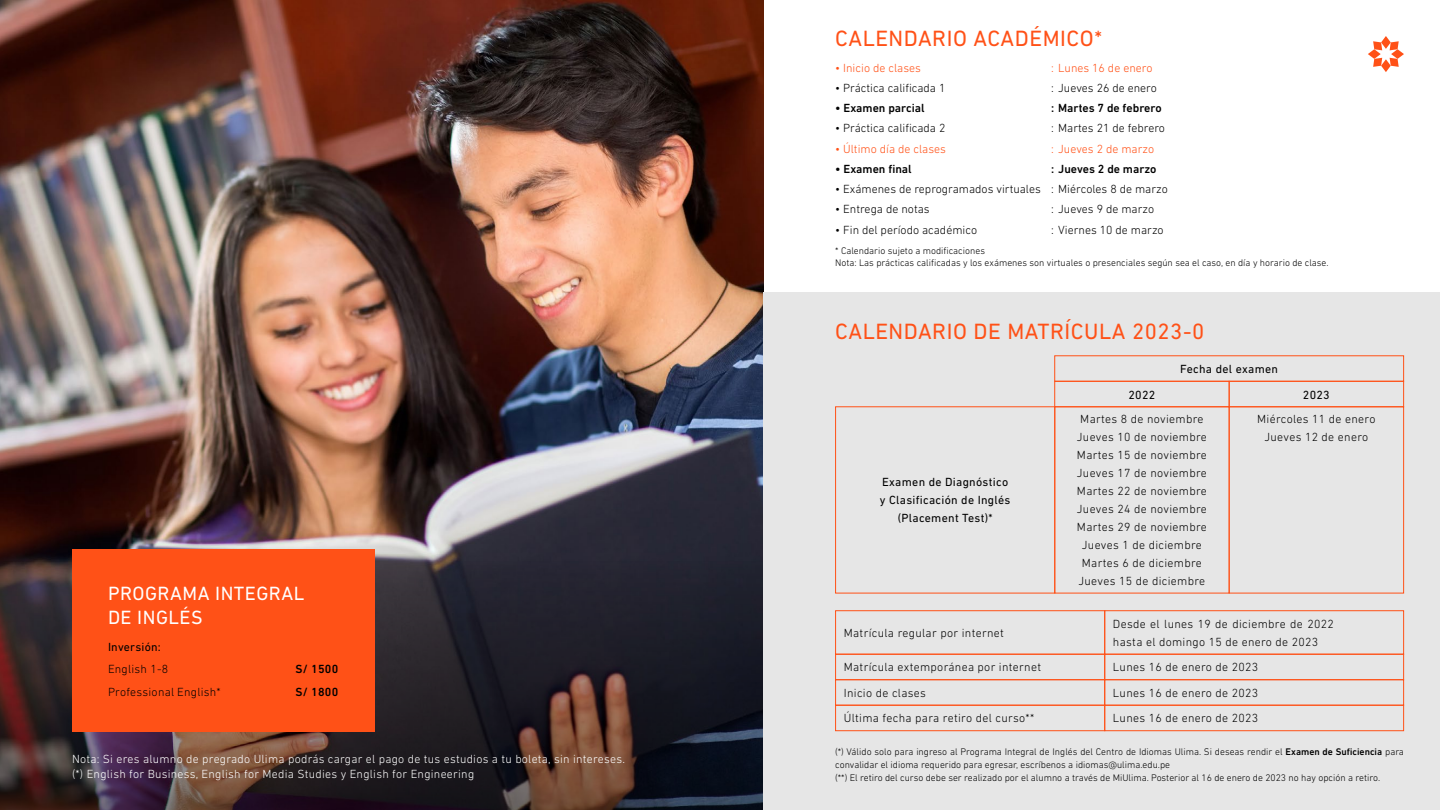
<style>
.page{position:relative;width:1440px;height:810px;background:#fff}
.page>*{position:absolute;margin:0;border:0;box-sizing:border-box;transform-origin:0 0}
.t1{font:22.5px "DIN Next LT Pro";letter-spacing:.025em;color:#ff5117}
.t2{font:19.5px/23.4px "DIN Next LT Pro";letter-spacing:.025em;color:#fff}
.t3{font:300 12px/18px "DIN Next LT Pro";letter-spacing:.025em;color:#000;text-align:center}
.t4{font:300 12px "DIN Next LT Pro";color:#000}
.t5{font:300 12px/15px "DIN Next LT Pro";letter-spacing:.02em;color:#fff}
.t6{font:12px/18px "DIN Next LT Pro";letter-spacing:.025em;color:#000;text-align:center}
.t7{font:300 12px "DIN Next LT Pro";color:#ff5117}
.t8{font:500 12px "DIN Next LT Pro";color:#000}
.t9{font:500 12px/22.5px "DIN Next LT Pro";letter-spacing:.02em;color:#000}
.t10{font:300 9.75px/12.8px "DIN Next LT Pro";color:#000}
.s1{font-weight:500}
</style>
<div class="page">
<img style="left:0;top:0;width:763px;height:556px">
<svg style="left:0;top:556px;width:763px;height:254px;background:#31262b"></svg>
<div style="left:763px;top:293px;width:677px;height:517px;background:#e6e6e6"></div>
<svg style="left:1368px;top:36px;width:36px;height:36px"></svg>
<div style="left:1054px;top:355px;width:350px;height:27px;border:1px solid #ff5117"></div>
<div style="left:1229px;top:381px;width:175px;height:26px;border:1px solid #ff5117"></div>
<div style="left:1054px;top:406px;width:176px;height:187px;border:1px solid #ff5117"></div>
<div style="left:1229px;top:406px;width:175px;height:187px;border:1px solid #ff5117"></div>
<div style="left:835px;top:406px;width:220px;height:187px;border:1px solid #ff5117"></div>
<div style="left:835px;top:610px;width:270px;height:45px;border:1px solid #ff5117"></div>
<div style="left:835px;top:705px;width:270px;height:26px;border:1px solid #ff5117"></div>
<div style="left:835px;top:654px;width:270px;height:26px;border:1px solid #ff5117"></div>
<div style="left:1104px;top:610px;width:300px;height:45px;border:1px solid #ff5117"></div>
<div style="left:1104px;top:705px;width:300px;height:26px;border:1px solid #ff5117"></div>
<div style="left:1104px;top:654px;width:300px;height:26px;border:1px solid #ff5117"></div>
<div style="left:72px;top:550px;width:302px;height:182px;background:#ff5117"></div>
<h2 class="t2" style="left:108px;top:582px;width:198px">PROGRAMA INTEGRAL<br>DE INGLÉS</h2>
<p class="t6" style="left:108px;top:638px;width:54px">Inversión:</p>
<p class="t3" style="left:108px;top:658px;width:114px;line-height:22.5px;text-align:left">English 1-8<br>Professional English*</p>
<p class="t9" style="left:296px;top:658px;width:44px">S/ 1500<br>S/ 1800</p>
<p class="t5" style="left:72px;top:752px;width:555px">Nota: Si eres alumno de pregrado Ulima podrás cargar el pago de tus estudios a tu boleta, sin intereses. (*) English for Business, English for Media Studies y English for Engineering</p>
<h1 class="t1" style="left:835px;top:25px;width:268px">CALENDARIO ACADÉMICO*</h1>
<p class="t7" style="left:835px;top:61px;width:87px">• Inicio de clases</p>
<p class="t7" style="left:1051px;top:61px;width:103px">: Lunes 16 de enero</p>
<p class="t4" style="left:835px;top:81px;width:112px">• Práctica calificada 1</p>
<p class="t4" style="left:1051px;top:81px;width:107px">: Jueves 26 de enero</p>
<p class="t8" style="left:835px;top:101px;width:91px">• Examen parcial</p>
<p class="t8" style="left:1051px;top:101px;width:112px">: Martes 7 de febrero</p>
<p class="t4" style="left:835px;top:121px;width:112px">• Práctica calificada 2</p>
<p class="t4" style="left:1051px;top:121px;width:115px">: Martes 21 de febrero</p>
<p class="t7" style="left:835px;top:142px;width:112px">• Último día de clases</p>
<p class="t7" style="left:1051px;top:142px;width:105px">: Jueves 2 de marzo</p>
<p class="t8" style="left:835px;top:162px;width:78px">• Examen final</p>
<p class="t8" style="left:1051px;top:162px;width:107px">: Jueves 2 de marzo</p>
<p class="t4" style="left:835px;top:182px;width:334px">• Exámenes de reprogramados virtuales : Miércoles 8 de marzo</p>
<p class="t4" style="left:835px;top:202px;width:96px">• Entrega de notas</p>
<p class="t4" style="left:1051px;top:202px;width:105px">: Jueves 9 de marzo</p>
<p class="t4" style="left:835px;top:223px;width:143px">• Fin del período académico</p>
<p class="t4" style="left:1051px;top:223px;width:114px">: Viernes 10 de marzo</p>
<p class="t10" style="left:835px;top:244px;width:495px;line-height:12px">* Calendario sujeto a modificaciones<br>Nota: Las prácticas calificadas y los exámenes son virtuales o presenciales según sea el caso, en día y horario de clase.</p>
<h1 class="t1" style="left:835px;top:318px;width:371px">CALENDARIO DE MATRÍCULA 2023-0</h1>
<p class="t6" style="left:1180px;top:360px;width:99px">Fecha del examen</p>
<p class="t6" style="left:880px;top:473px;width:132px">Examen de Diagnóstico y Clasificación de Inglés (Placement Test)*</p>
<p class="t3" style="left:844px;top:624px;width:162px">Matrícula regular por internet</p>
<p class="t3" style="left:844px;top:658px;width:199px">Matrícula extemporánea por internet</p>
<p class="t3" style="left:844px;top:709px;width:192px">Última fecha para retiro del curso**</p>
<p class="t3" style="left:844px;top:684px;width:84px">Inicio de clases</p>
<p class="t6" style="left:1129px;top:385px;width:28px">2022</p>
<p class="t6" style="left:1303px;top:385px;width:28px">2023</p>
<p class="t3" style="left:1077px;top:410px;width:132px">Martes 8 de noviembre<br>Jueves 10 de noviembre<br>Martes 15 de noviembre<br>Jueves 17 de noviembre<br>Martes 22 de noviembre<br>Jueves 24 de noviembre<br>Martes 29 de noviembre<br>Jueves 1 de diciembre<br>Martes 6 de diciembre<br>Jueves 15 de diciembre</p>
<p class="t3" style="left:1257px;top:410px;width:120px">Miércoles 11 de enero<br>Jueves 12 de enero</p>
<p class="t3" style="left:1113px;top:615px;width:222px;text-align:left">Desde el lunes 19 de diciembre de 2022 hasta el domingo 15 de enero de 2023</p>
<p class="t3" style="left:1113px;top:658px;width:147px">Lunes 16 de enero de 2023</p>
<p class="t3" style="left:1113px;top:684px;width:147px">Lunes 16 de enero de 2023</p>
<p class="t3" style="left:1113px;top:709px;width:147px">Lunes 16 de enero de 2023</p>
<p class="t10" style="left:835px;top:745px;width:570px">(*) Válido solo para ingreso al Programa Integral de Inglés del Centro de Idiomas Ulima. Si deseas rendir el <span class="s1">Examen de Suficiencia</span> para convalidar el idioma requerido para egresar, escríbenos a idiomas@ulima.edu.pe<br>(**) El retiro del curso debe ser realizado por el alumno a través de MiUlima. Posterior al 16 de enero de 2023 no hay opción a retiro.</p>
</div>
